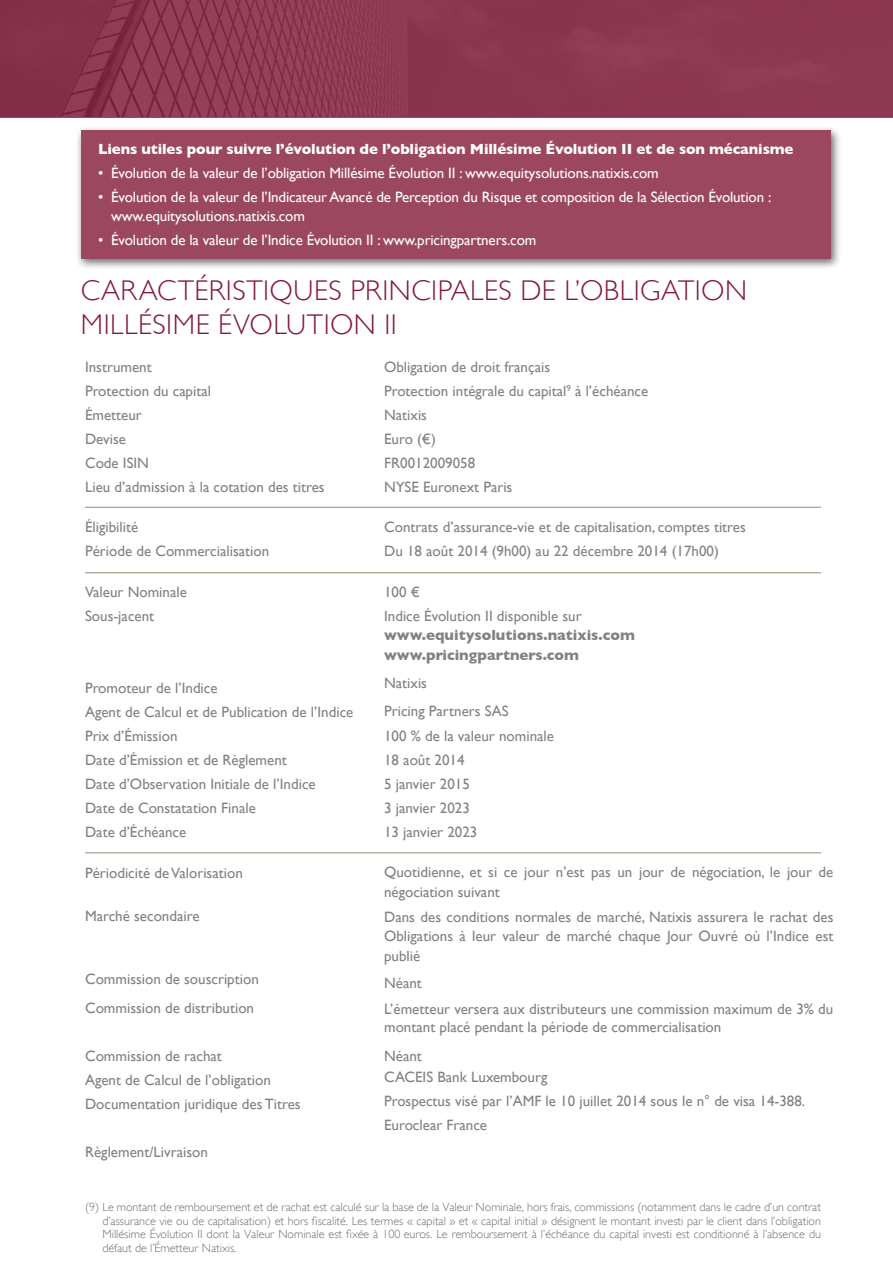
<style>
.page{position:relative;width:893px;height:1263px;background:#fff}
.page>*{position:absolute;margin:0;border:0;box-sizing:border-box;transform-origin:0 0}
.t1{font:300 28.5px "Gill Sans";letter-spacing:.03em;color:#841939}
.t2{font:15px/24px "Gill Sans";color:#808285}
.t3{font:15px/19.5px "Gill Sans";letter-spacing:-.01em;color:#fff}
.t4{font:700 15px "Gill Sans";letter-spacing:-.01em;color:#fff}
.t5{font:700 15px/19.5px "Gill Sans";color:#808285}
.t6{font:300 12px/13.5px "Gill Sans";color:#6d6e71;text-align:justify}
</style>
<div class="page">
<div style="left:0;top:0;width:893px;height:118px;background:#8c3751"></div>
<div style="left:75px;top:125px;width:767px;height:145px;background:#000;opacity:.75"></div>
<div style="left:81px;top:130px;width:750px;height:129px;background:#9c4760"></div>
<hr style="left:85px;top:507px;width:736px;height:1px;background:#948975">
<hr style="left:85px;top:572px;width:736px;height:1px;background:#948975">
<hr style="left:85px;top:852px;width:736px;height:1px;background:#948975">
<p class="t4" style="left:98px;top:141px;width:697px">Liens utiles pour suivre l’évolution de l’obligation Millésime Évolution II et de son mécanisme</p>
<p class="t3" style="left:98px;top:163px;width:562px">• Évolution de la valeur de l’obligation Millésime Évolution II : www.equitysolutions.natixis.com</p>
<p class="t3" style="left:111px;top:187px;width:662px;text-indent:-13px">• Évolution de la valeur de l’Indicateur Avancé de Perception du Risque et composition de la Sélection Évolution : www.equitysolutions.natixis.com</p>
<p class="t3" style="left:98px;top:230px;width:440px">• Évolution de la valeur de l’Indice Évolution II : www.pricingpartners.com</p>
<h1 class="t1" style="left:81px;top:274px;width:38px">Caractéristiques</h1>
<h1 class="t1" style="left:350px;top:274px;width:16px">principales</h1>
<h1 class="t1" style="left:520px;top:274px;width:77px">de l’obligation</h1>
<h1 class="t1" style="left:81px;top:308px;width:37px">Millésime</h1>
<h1 class="t1" style="left:218px;top:308px;width:34px">Évolution</h1>
<h1 class="t1" style="left:384px;top:308px;width:14px">II</h1>
<p class="t2" style="left:85px;top:355px;width:241px">Instrument<br>Protection du capital<br>Émetteur<br>Devise<br>Code ISIN<br>Lieu d’admission à la cotation des titres</p>
<p class="t2" style="left:85px;top:515px;width:186px">Éligibilité<br>Période de Commercialisation</p>
<p class="t2" style="left:85px;top:580px;width:103px">Valeur Nominale<br>Sous-jacent</p>
<p class="t2" style="left:384px;top:355px;width:266px">Obligation de droit français<br>Protection intégrale du capital<sup>9</sup> à l’échéance<br>Natixis<br>Euro (€)<br>FR0012009058<br>NYSE Euronext Paris</p>
<p class="t2" style="left:384px;top:515px;width:363px">Contrats d’assurance-vie et de capitalisation, comptes titres<br>Du 18 août 2014 (9h00) au 22 décembre 2014 (17h00)</p>
<p class="t2" style="left:384px;top:580px;width:199px">100 €<br>Indice Évolution II disponible sur</p>
<p class="t5" style="left:384px;top:626px;width:252px">www.equitysolutions.natixis.com www.pricingpartners.com</p>
<p class="t2" style="left:384px;top:669px;width:125px;line-height:28.2px">Natixis<br>Pricing Partners SAS</p>
<p class="t2" style="left:384px;top:723px;width:171px">100 % de la valeur nominale<br>18 août 2014<br>5 janvier 2015<br>3 janvier 2023<br>13 janvier 2023</p>
<p class="t2" style="left:384px;top:862px;width:451px;line-height:19.5px">Quotidienne, et si ce jour n’est pas un jour de négociation, le jour de négociation suivant</p>
<p class="t2" style="left:384px;top:907px;width:451px;line-height:19.5px;text-align:justify">Dans des conditions normales de marché, Natixis assurera le rachat des Obligations à leur valeur de marché chaque Jour Ouvré où l’Indice est publié</p>
<p class="t2" style="left:384px;top:969px;width:451px;line-height:26.5px">Néant<br>L’émetteur versera aux distributeurs une commission maximum de 3% du</p>
<p class="t2" style="left:384px;top:1013px;width:339px;line-height:28.5px">montant placé pendant la période de commercialisation<br>Néant</p>
<p class="t2" style="left:384px;top:1064px;width:29px">CACEIS</p>
<p class="t2" style="left:85px;top:676px;width:270px">Promoteur de l’Indice<br>Agent de Calcul et de Publication de l’Indice<br>Prix d’Émission<br>Date d’Émission et de Règlement<br>Date d’Observation Initiale de l’Indice<br>Date de Constatation Finale<br>Date d’Échéance</p>
<p class="t2" style="left:85px;top:860px;width:159px">Périodicité de Valorisation</p>
<p class="t2" style="left:85px;top:904px;width:116px">Marché secondaire</p>
<p class="t2" style="left:85px;top:965px;width:175px;line-height:28.8px">Commission de souscription<br>Commission de distribution</p>
<p class="t2" style="left:85px;top:1044px;width:217px">Commission de rachat<br>Agent de Calcul de l’obligation<br>Documentation juridique des Titres</p>
<p class="t2" style="left:85px;top:1140px;width:124px">Règlement/Livraison</p>
<p class="t2" style="left:384px;top:1064px;width:423px;text-indent:53px">Bank Luxembourg<br>Prospectus visé par l’AMF le 10 juillet 2014 sous le n° de visa 14-388.<br>Euroclear France</p>
<p class="t6" style="left:102px;top:1201px;width:720px;text-indent:-17px">(9) Le montant de remboursement et de rachat est calculé sur la base de la Valeur Nominale, hors frais, commissions (notamment dans le cadre d’un contrat d’assurance vie ou de capitalisation) et hors fiscalité. Les termes « capital » et « capital initial » désignent le montant investi par le client dans l’obligation Millésime Évolution II dont la Valeur Nominale est fixée à 100 euros. Le remboursement à l’échéance du capital investi est conditionné à l’absence du défaut de l’émetteur Natixis.</p>
</div>
